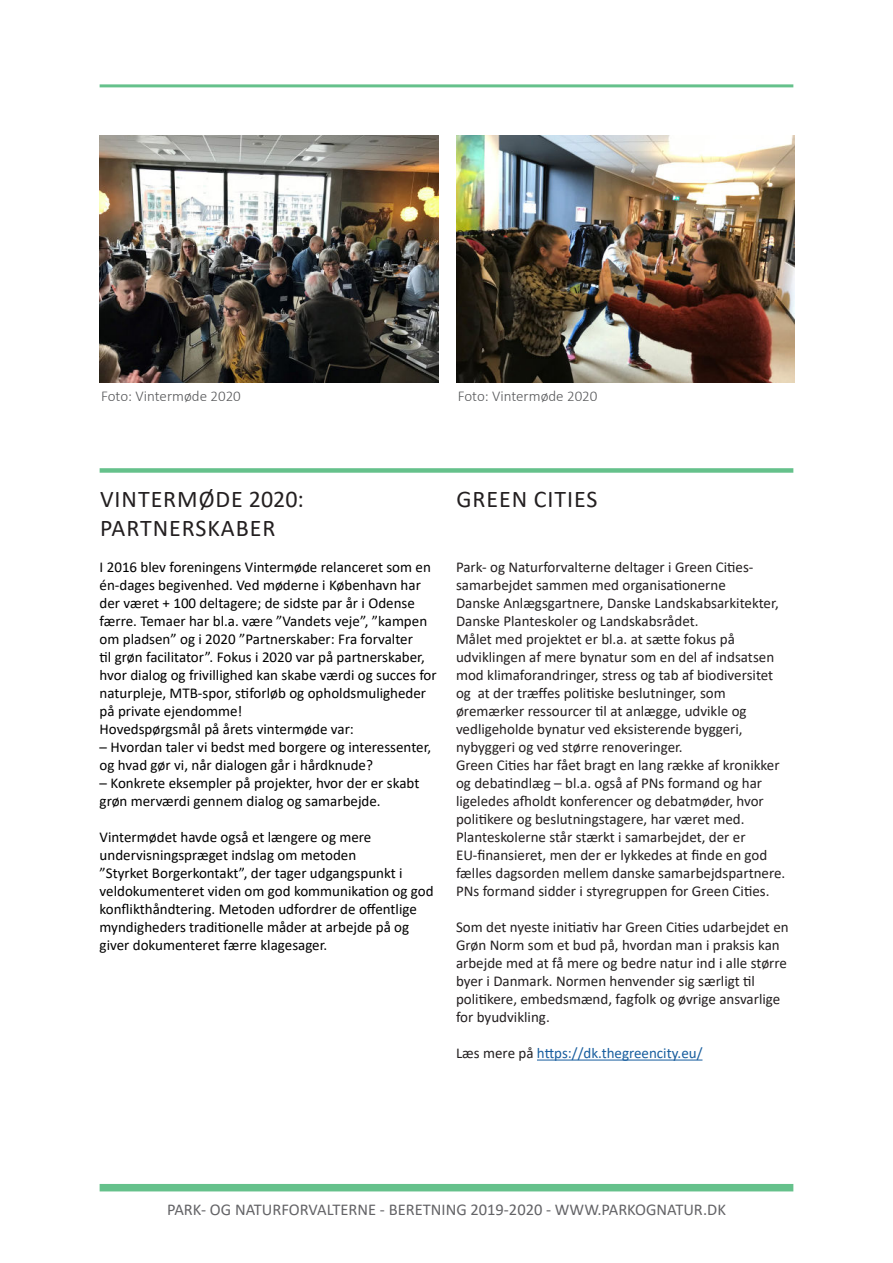
<style>
.page{position:relative;width:893px;height:1263px;background:#fff}
.page>*{position:absolute;margin:0;border:0;box-sizing:border-box;transform-origin:0 0}
.t1{font:24px/28.8px "Calibri";letter-spacing:.04em;color:#231f20}
.t2{font:16.5px "Calibri";color:#636366}
.t3{font:15px/18px "Calibri";color:#231f20}
.t4{font:15px/18px "Calibri";color:#000}
.t5{font:300 15px "Calibri";color:#57585a}
.t6{font:15px "Calibri";color:#175d9e}
.s1{color:#231f20}
</style>
<div class="page">
<hr style="left:100px;top:84px;width:693px;height:3px;background:#65c18b">
<div style="left:100px;top:1184px;width:693px;height:7px;background:#65c18b"></div>
<hr style="left:537px;top:1059px;width:165px;height:1px;background:#175d9e">
<div style="left:100px;top:468px;width:693px;height:5px;background:#65c18b"></div>
<img style="left:100px;top:135px;width:338px;height:248px">
<img style="left:456px;top:135px;width:339px;height:248px">
<p class="t5" style="left:101px;top:390px;width:141px">Foto: Vintermøde 2020</p>
<p class="t5" style="left:458px;top:390px;width:141px">Foto: Vintermøde 2020</p>
<h1 class="t1" style="left:100px;top:484px;width:205px">VINTERMØDE 2020:<br>PARTNERSKABER</h1>
<p class="t4" style="left:100px;top:558px;width:339px">I 2016 blev foreningens Vintermøde relanceret som en én-dages begivenhed. Ved møderne i København har der været + 100 deltagere; de sidste par år i Odense færre. Temaer har bl.a. være ”Vandets veje”, ”kampen om pladsen” og i 2020 ”Partnerskaber: Fra forvalter<br>til grøn facilitator”. Fokus i 2020 var på partnerskaber, hvor dialog og frivillighed kan skabe værdi og succes for naturpleje, MTB-spor, stiforløb og opholdsmuligheder på private ejendomme!<br>Hovedspørgsmål på årets vintermøde var:</p>
<p class="t4" style="left:100px;top:738px;width:333px">– Hvordan taler vi bedst med borgere og interessenter, og hvad gør vi, når dialogen går i hårdknude?</p>
<p class="t4" style="left:100px;top:774px;width:321px">– Konkrete eksempler på projekter, hvor der er skabt grøn merværdi gennem dialog og samarbejde.</p>
<p class="t4" style="left:100px;top:828px;width:336px">Vintermødet havde også et længere og mere undervisningspræget indslag om metoden<br>”Styrket Borgerkontakt”, der tager udgangspunkt i veldokumenteret viden om god kommunikation og god konflikthåndtering. Metoden udfordrer de offentlige myndigheders traditionelle måder at arbejde på og giver dokumenteret færre klagesager.</p>
<h1 class="t1" style="left:456px;top:484px;width:142px">GREEN CITIES</h1>
<p class="t3" style="left:456px;top:558px;width:331px">Park- og Naturforvalterne deltager i Green Cities&shy;samarbejdet sammen med organisationerne<br>Danske Anlægsgartnere, Danske Landskabsarkitekter, Danske Planteskoler og Landskabsrådet.<br>Målet med projektet er bl.a. at sætte fokus på udviklingen af mere bynatur som en del af indsatsen mod klimaforandringer, stress og tab af biodiversitet og at der træffes politiske beslutninger, som øremærker ressourcer til at anlægge, udvikle og vedligeholde bynatur ved eksisterende byggeri, nybyggeri og ved større renoveringer.<br>Green Cities har fået bragt en lang række af kronikker og debatindlæg – bl.a. også af PNs formand og har ligeledes afholdt konferencer og debatmøder, hvor politikere og beslutningstagere, har været med.<br>Planteskolerne står stærkt i samarbejdet, der er EU-finansieret, men der er lykkedes at finde en god fælles dagsorden mellem danske samarbejdspartnere.<br>PNs formand sidder i styregruppen for Green Cities.</p>
<p class="t3" style="left:456px;top:918px;width:334px">Som det nyeste initiativ har Green Cities udarbejdet en Grøn Norm som et bud på, hvordan man i praksis kan arbejde med at få mere og bedre natur ind i alle større byer i Danmark. Normen henvender sig særligt til politikere, embedsmænd, fagfolk og øvrige ansvarlige for byudvikling.</p>
<p class="t6" style="left:456px;top:1043px;width:248px"><span class="s1">Læs mere på</span> https://dk.thegreencity.eu/</p>
<p class="t2" style="left:167px;top:1200px;width:560px">PARK- OG NATURFORVALTERNE - BERETNING 2019-2020 - WWW.PARKOGNATUR.DK</p>
</div>
